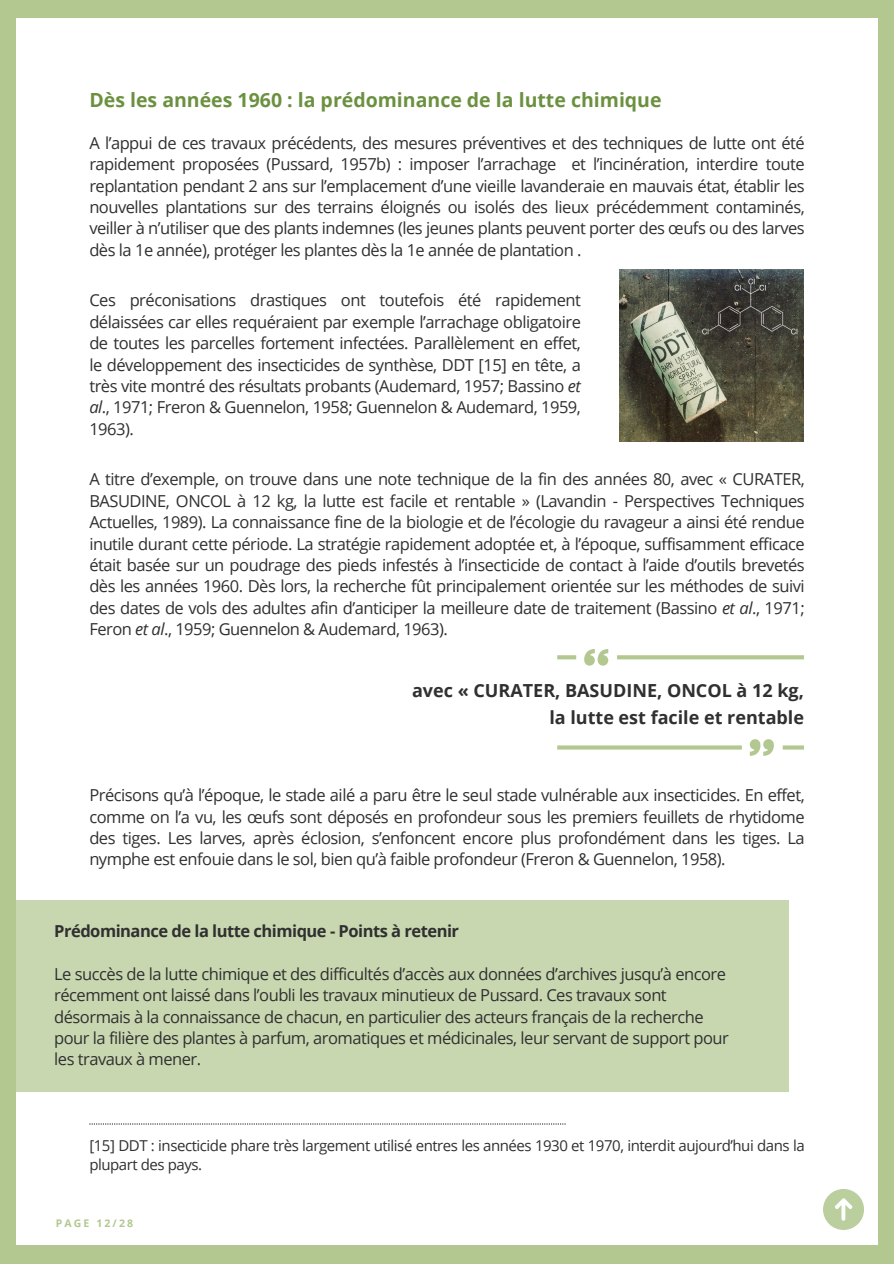
<style>
.page{position:relative;width:894px;height:1264px;background:#fff}
.page>*{position:absolute;margin:0;border:0;box-sizing:border-box;transform-origin:0 0}
.t1{font:700 19.5px "Open Sans";color:#6b9140}
.t2{font:700 18px/27px "Open Sans";color:#303030;text-align:right}
.t3{font:16.5px/21.3px "Open Sans";letter-spacing:-.03em;color:#303030;text-align:justify}
.t4{font:700 16.5px "Open Sans";letter-spacing:-.03em;color:#303030}
.t5{font:15px/19.2px "Open Sans";letter-spacing:-.03em;color:#303030}
.t6{font:700 10.5px "Open Sans";letter-spacing:.2em;color:#b2c890}
.s1{font-style:italic}
</style>
<div class="page">
<div style="left:0;top:0;width:893px;height:1263px;background:#b2c890"></div>
<div style="left:17px;top:18px;width:859px;height:1227px;background:#fff"></div>
<img style="left:619px;top:269px;width:184px;height:173px">
<img style="left:700px;top:278px;width:99px;height:57px">
<svg style="left:89px;top:1123px;width:476px;height:1px"></svg>
<svg style="left:584px;top:649px;width:24px;height:16px"></svg>
<svg style="left:617px;top:655px;width:186px;height:4px"></svg>
<svg style="left:557px;top:655px;width:19px;height:4px"></svg>
<svg style="left:749px;top:739px;width:25px;height:16px"></svg>
<svg style="left:782px;top:745px;width:21px;height:4px"></svg>
<svg style="left:557px;top:745px;width:184px;height:4px"></svg>
<div style="left:0;top:900px;width:787px;height:191px;background:#c8d7b0"></div>
<div style="left:822px;top:1189px;width:41px;height:40px;background:#bbce9d;border-radius:50%"></div>
<svg style="left:835px;top:1198px;width:17px;height:22px"></svg>
<h3 class="t1" style="left:89px;top:86px;width:573px">Dès les années 1960 : la prédominance de la lutte chimique</h3>
<h3 class="t3" style="left:89px;top:132px;width:716px">A l’appui de ces travaux précédents, des mesures préventives et des techniques de lutte ont été rapidement proposées (Pussard, 1957b) : imposer l’arrachage et l’incinération, interdire toute replantation pendant 2 ans sur l’emplacement d’une vieille lavanderaie en mauvais état, établir les nouvelles plantations sur des terrains éloignés ou isolés des lieux précédemment contaminés, veiller à n’utiliser que des plants indemnes (les jeunes plants peuvent porter des œufs ou des larves dès la 1e année), protéger les plantes dès la 1e année de plantation .</h3>
<h3 class="t3" style="left:89px;top:289px;width:493px">Ces préconisations drastiques ont toutefois été rapidement délaissées car elles requéraient par exemple l’arrachage obligatoire de toutes les parcelles fortement infectées. Parallèlement en effet, le développement des insecticides de synthèse, DDT [15] en tête, a très vite montré des résultats probants (Audemard, 1957; Bassino <span class="s1">et al</span>., 1971; Freron &amp; Guennelon, 1958; Guennelon &amp; Audemard, 1959, 1963).</h3>
<h3 class="t3" style="left:89px;top:468px;width:716px">A titre d’exemple, on trouve dans une note technique de la fin des années 80, avec « CURATER, BASUDINE, ONCOL à 12 kg, la lutte est facile et rentable » (Lavandin - Perspectives Techniques Actuelles, 1989). La connaissance fine de la biologie et de l’écologie du ravageur a ainsi été rendue inutile durant cette période. La stratégie rapidement adoptée et, à l’époque, suffisamment efficace était basée sur un poudrage des pieds infestés à l’insecticide de contact à l’aide d’outils brevetés dès les années 1960. Dès lors, la recherche fût principalement orientée sur les méthodes de suivi des dates de vols des adultes afin d’anticiper la meilleure date de traitement (Bassino <span class="s1">et al</span>., 1971; Feron <span class="s1">et al</span>., 1959; Guennelon &amp; Audemard, 1963).</h3>
<p class="t2" style="left:412px;top:676px;width:393px">avec « CURATER, BASUDINE, ONCOL à 12 kg, la lutte est facile et rentable</p>
<p class="t3" style="left:89px;top:784px;width:716px">Précisons qu’à l’époque, le stade ailé a paru être le seul stade vulnérable aux insecticides. En effet, comme on l’a vu, les œufs sont déposés en profondeur sous les premiers feuillets de rhytidome des tiges. Les larves, après éclosion, s’enfoncent encore plus profondément dans les tiges. La nymphe est enfouie dans le sol, bien qu’à faible profondeur (Freron &amp; Guennelon, 1958).</p>
<h1 class="t4" style="left:54px;top:919px;width:406px">Prédominance de la lutte chimique - Points à retenir</h1>
<p class="t3" style="left:54px;top:962px;width:676px;text-align:left">Le succès de la lutte chimique et des difficultés d’accès aux données d’archives jusqu’à encore récemment ont laissé dans l’oubli les travaux minutieux de Pussard. Ces travaux sont désormais à la connaissance de chacun, en particulier des acteurs français de la recherche pour la filière des plantes à parfum, aromatiques et médicinales, leur servant de support pour les travaux à mener.</p>
<p class="t5" style="left:89px;top:1135px;width:716px">[15] DDT : insecticide phare très largement utilisé entres les années 1930 et 1970, interdit aujourd’hui dans la plupart des pays.</p>
<h3 class="t6" style="left:56px;top:1215px;width:79px">PAGE 12/28</h3>
</div>
